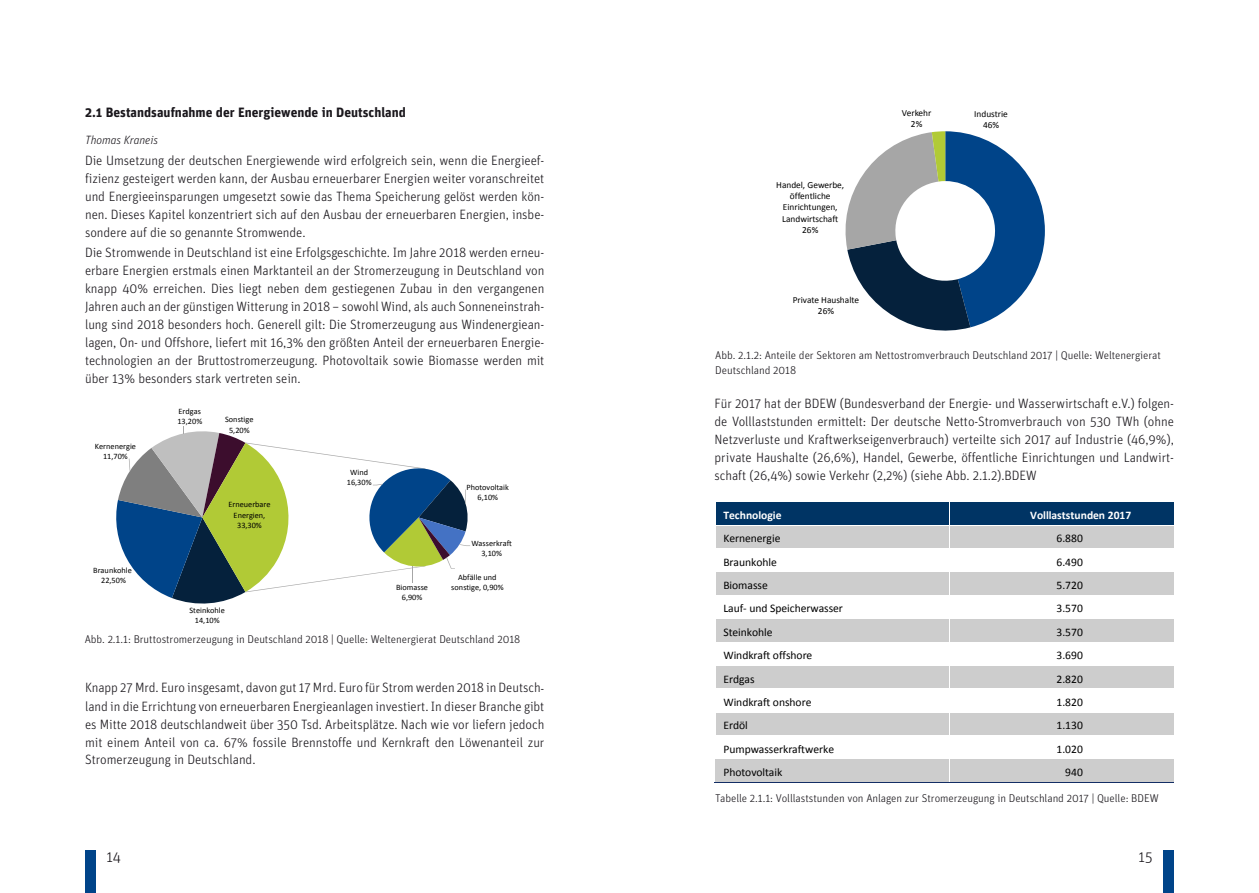
<style>
.page{position:relative;width:1259px;height:893px;background:#fff}
.page>*{position:absolute;margin:0;border:0;box-sizing:border-box;transform-origin:0 0}
.t1{font:300 15px "Unit OT";color:#1a171c}
.t2{font:300 13.5px/18px "Unit OT";letter-spacing:-.005em;color:#1a171c;text-align:justify}
.t3{font:700 13.5px "Unit OT";color:#1a171c}
.t4{font:italic 300 12px "Unit OT";letter-spacing:-.005em;color:#1a171c}
.t5{font:11.55px "Calibri";letter-spacing:-.005em;color:#000}
.t6{font:700 11.55px "Calibri";color:#fff}
.t7{font:300 11.25px/15px "Unit OT";letter-spacing:-.005em;color:#1a171c}
.t8{font:9.3px/11.4px "Calibri";letter-spacing:-.005em;color:#000;text-align:center}
.t9{font:8.25px/10.2px "Calibri";color:#000;text-align:center}
</style>
<div class="page">
<div style="left:1163px;top:850px;width:11px;height:43px;background:#004489"></div>
<div style="left:85px;top:850px;width:11px;height:43px;background:#004489"></div>
<svg style="left:116px;top:426px;width:355px;height:178px"></svg>
<svg style="left:845px;top:131px;width:200px;height:200px"></svg>
<div style="left:716px;top:502px;width:234px;height:23px;background:#003464"></div>
<div style="left:950px;top:502px;width:224px;height:23px;background:#003464"></div>
<div style="left:716px;top:525px;width:234px;height:23px;background:#cdcdcd"></div>
<div style="left:950px;top:525px;width:224px;height:23px;background:#cdcdcd"></div>
<hr style="left:715px;top:525px;width:234px;height:1px;background:#fff">
<hr style="left:950px;top:525px;width:224px;height:1px;background:#fff">
<div style="left:716px;top:572px;width:234px;height:23px;background:#cdcdcd"></div>
<div style="left:950px;top:572px;width:224px;height:23px;background:#cdcdcd"></div>
<hr style="left:715px;top:572px;width:234px;height:1px;background:#fff">
<hr style="left:950px;top:572px;width:224px;height:1px;background:#fff">
<div style="left:716px;top:619px;width:234px;height:23px;background:#cdcdcd"></div>
<div style="left:950px;top:619px;width:224px;height:23px;background:#cdcdcd"></div>
<hr style="left:715px;top:619px;width:234px;height:1px;background:#fff">
<hr style="left:950px;top:619px;width:224px;height:1px;background:#fff">
<div style="left:716px;top:666px;width:234px;height:23px;background:#cdcdcd"></div>
<div style="left:950px;top:666px;width:224px;height:23px;background:#cdcdcd"></div>
<div style="left:716px;top:712px;width:234px;height:24px;background:#cdcdcd"></div>
<div style="left:950px;top:712px;width:224px;height:24px;background:#cdcdcd"></div>
<hr style="left:715px;top:712px;width:234px;height:1px;background:#fff">
<hr style="left:950px;top:712px;width:224px;height:1px;background:#fff">
<div style="left:715px;top:759px;width:235px;height:23px;background:#cdcdcd"></div>
<div style="left:950px;top:759px;width:224px;height:23px;background:#cdcdcd"></div>
<hr style="left:714px;top:782px;width:235px;height:1px;background:#132e65">
<svg style="left:949px;top:502px;width:1px;height:281px"></svg>
<hr style="left:950px;top:782px;width:224px;height:1px;background:#132e65">
<p class="t3" style="left:85px;top:104px;width:322px">2.1 Bestandsaufnahme der Energiewende in Deutschland</p>
<p class="t4" style="left:85px;top:132px;width:74px">Thomas Kraneis</p>
<p class="t2" style="left:85px;top:151px;width:461px">Die Umsetzung der deutschen Energiewende wird erfolgreich sein, wenn die Energieef&shy;fizienz gesteigert werden kann, der Ausbau erneuerbarer Energien weiter voranschreitet und Energieeinsparungen umgesetzt sowie das Thema Speicherung gelöst werden kön&shy;nen. Dieses Kapitel konzentriert sich auf den Ausbau der erneuerbaren Energien, insbe&shy;sondere auf die so genannte Stromwende.</p>
<p class="t2" style="left:85px;top:244px;width:461px">Die Stromwende in Deutschland ist eine Erfolgsgeschichte. Im Jahre 2018 werden erneu&shy;erbare Energien erstmals einen Marktanteil an der Stromerzeugung in Deutschland von knapp 40% erreichen. Dies liegt neben dem gestiegenen Zubau in den vergangenen Jahren auch an der günstigen Witterung in 2018 – sowohl Wind, als auch Sonneneinstrah&shy;lung sind 2018 besonders hoch. Generell gilt: Die Stromerzeugung aus Windenergiean&shy;lagen, On- und Offshore, liefert mit 16,3% den größten Anteil der erneuerbaren Energie&shy;technologien an der Bruttostromerzeugung. Photovoltaik sowie Biomasse werden mit über 13% besonders stark vertreten sein.</p>
<p class="t9" style="left:95px;top:441px;width:42px">Kernenergie<br>11,70%</p>
<p class="t9" style="left:93px;top:565px;width:40px">Braunkohle<br>22,50%</p>
<p class="t9" style="left:177px;top:406px;width:26px;text-align:left">Erdgas<br>13,20%</p>
<p class="t9" style="left:225px;top:415px;width:30px">Sonstige<br>5,20%</p>
<p class="t9" style="left:228px;top:500px;width:44px">Erneuerbare<br>Energien,<br>33,30%</p>
<p class="t9" style="left:189px;top:605px;width:37px">Steinkohle<br>14,10%</p>
<p class="t9" style="left:347px;top:467px;width:26px">Wind<br>16,30%</p>
<p class="t9" style="left:396px;top:582px;width:33px">Biomasse<br>6,90%</p>
<p class="t9" style="left:466px;top:482px;width:44px">Photovoltaik<br>6,10%</p>
<p class="t9" style="left:471px;top:538px;width:42px">Wasserkraft<br>3,10%</p>
<p class="t9" style="left:451px;top:572px;width:54px">Abfälle und sonstige, 0,90%</p>
<p class="t7" style="left:85px;top:631px;width:437px">Abb. 2.1.1: Bruttostromerzeugung in Deutschland 2018 | Quelle: Weltenergierat Deutschland 2018</p>
<p class="t2" style="left:85px;top:679px;width:461px">Knapp 27 Mrd. Euro insgesamt, davon gut 17 Mrd. Euro für Strom werden 2018 in Deutsch&shy;land in die Errichtung von erneuerbaren Energieanlagen investiert. In dieser Branche gibt es Mitte 2018 deutschlandweit über 350 Tsd. Arbeitsplätze. Nach wie vor liefern jedoch mit einem Anteil von ca. 67% fossile Brennstoffe und Kernkraft den Löwenanteil zur Stromerzeugung in Deutschland.</p>
<p class="t8" style="left:776px;top:179px;width:70px">Handel, Gewerbe, öffentliche<br>Einrichtungen,<br>Landwirtschaft<br>26%</p>
<p class="t8" style="left:793px;top:294px;width:68px">Private Haushalte<br>26%</p>
<p class="t8" style="left:902px;top:107px;width:31px">Verkehr<br>2%</p>
<p class="t8" style="left:974px;top:108px;width:35px">Industrie<br>46%</p>
<p class="t7" style="left:715px;top:347px;width:447px">Abb. 2.1.2: Anteile der Sektoren am Nettostromverbrauch Deutschland 2017 | Quelle: Weltenergierat<br>Deutschland 2018</p>
<p class="t2" style="left:714px;top:394px;width:461px">Für 2017 hat der BDEW (Bundesverband der Energie- und Wasserwirtschaft e.V.) folgen&shy;de Volllaststunden ermittelt: Der deutsche Netto-Stromverbrauch von 530 TWh (ohne Netzverluste und Kraftwerkseigenverbrauch) verteilte sich 2017 auf Industrie (46,9%), private Haushalte (26,6%), Handel, Gewerbe, öffentliche Einrichtungen und Landwirt&shy;schaft (26,4%) sowie Verkehr (2,2%) (siehe Abb. 2.1.2).BDEW</p>
<p class="t6" style="left:723px;top:507px;width:60px">Technologhe</p>
<p class="t6" style="left:1030px;top:507px;width:103px">Volllaststunden 2017</p>
<p class="t5" style="left:723px;top:530px;width:59px">Kernenergie</p>
<p class="t5" style="left:1056px;top:530px;width:28px">6.880</p>
<p class="t5" style="left:723px;top:554px;width:55px">Braunkohle</p>
<p class="t5" style="left:1056px;top:554px;width:28px">6.490</p>
<p class="t5" style="left:723px;top:577px;width:46px">Biomasse</p>
<p class="t5" style="left:1056px;top:577px;width:28px">5.720</p>
<p class="t5" style="left:723px;top:600px;width:121px">Lauf- und Speicherwasser</p>
<p class="t5" style="left:1056px;top:600px;width:28px">3.570</p>
<p class="t5" style="left:723px;top:624px;width:51px">Steinkohle</p>
<p class="t5" style="left:1056px;top:624px;width:28px">3.570</p>
<p class="t5" style="left:723px;top:647px;width:91px">Windkraft offshore</p>
<p class="t5" style="left:1056px;top:647px;width:28px">3.690</p>
<p class="t5" style="left:723px;top:671px;width:33px">Erdgas</p>
<p class="t5" style="left:1056px;top:671px;width:28px">2.820</p>
<p class="t5" style="left:723px;top:694px;width:90px">Windkraft onshore</p>
<p class="t5" style="left:1056px;top:694px;width:28px">1.820</p>
<p class="t5" style="left:723px;top:717px;width:26px">Erdöl</p>
<p class="t5" style="left:1056px;top:717px;width:28px">1.130</p>
<p class="t5" style="left:723px;top:741px;width:112px">Pumpwasserkraftwerke</p>
<p class="t5" style="left:1056px;top:741px;width:28px">1.020</p>
<p class="t5" style="left:723px;top:764px;width:61px">Photovoltaik</p>
<p class="t5" style="left:1065px;top:764px;width:19px">940</p>
<p class="t7" style="left:715px;top:791px;width:445px">Tabelle 2.1.1: Volllaststunden von Anlagen zur Stromerzeugung in Deutschland 2017 | Quelle: BDEW</p>
<p class="t1" style="left:106px;top:848px;width:16px">14</p>
<p class="t1" style="left:1138px;top:848px;width:15px">15</p>
</div>
